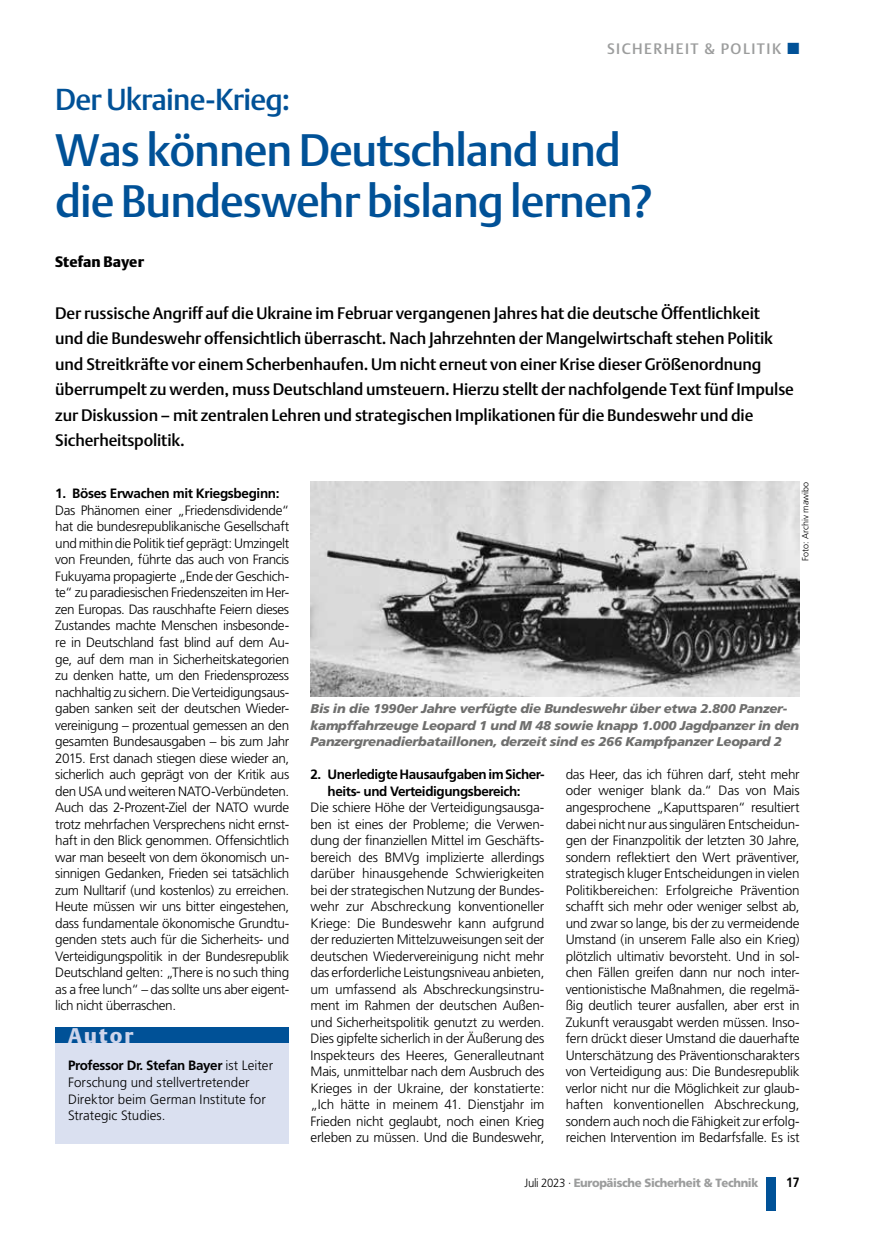
<style>
.page{position:relative;width:872px;height:1234px;background:#fff}
.page>*{position:absolute;margin:0;border:0;box-sizing:border-box;transform-origin:0 0}
.t1{font:45px/51px "DTL Argo T Medium";letter-spacing:-.025em;color:#005197}
.t2{font:30px "DTL Argo T Medium";letter-spacing:-.025em;color:#005197}
.t3{font:21px "DTL Argo T Black";letter-spacing:.1em;color:#ced5eb}
.t4{font:16.5px/25.5px "DTL Argo T Medium";letter-spacing:-.01em;color:#000}
.t5{font:15px "DTL Argo T Medium";letter-spacing:.1em;color:#9c9d9d}
.t6{font:15px "DTL Argo T Black";letter-spacing:.005em;color:#000}
.t7{font:300 13.5px/16.5px "Frutiger";letter-spacing:-.025em;color:#000}
.t8{font:300 13.5px/16.5px "Frutiger LT Pro";color:#000}
.t9{font:700 13.5px "Frutiger";color:#000;scale:.9 1}
.t10{font:italic 900 12.75px/16.5px "Frutiger LT Pro";letter-spacing:-.02em;color:#6f6f6e}
.t11{font:900 11.85px "Frutiger";letter-spacing:-.03em;color:#9c9d9d;scale:.96 1}
.t12{font:300 9px "Frutiger LT Pro";color:#000}
.s1{font-family:"Frutiger LT Pro";font-weight:700}
.s2{font-weight:700}
.s3{font-family:"Frutiger LT Pro";font-weight:300;color:#000}
</style>
<div class="page">
<div style="left:766px;top:1176px;width:9px;height:33px;background:#005197"></div>
<div style="left:55px;top:1026px;width:234px;height:17px;background:#005197"></div>
<div style="left:55px;top:1043px;width:234px;height:100px;background:#dae0f0"></div>
<img style="left:310px;top:482px;width:489px;height:214px">
<p class="t5" style="left:607px;top:40px;width:176px">SICHERHEIT &amp; POLITIK</p>
<p class="t2" style="left:55px;top:82px;width:237px">Der Ukraine-Krieg:</p>
<p class="t1" style="left:55px;top:124px;width:599px">Was können Deutschland und die Bundeswehr bislang lernen?</p>
<p class="t6" style="left:55px;top:253px;width:90px">Stefan Bayer</p>
<p class="t4" style="left:55px;top:300px;width:740px">Der russische Angriff auf die Ukraine im Februar vergangenen Jahres hat die deutsche Öffentlichkeit<br>und die Bundeswehr offensichtlich überrascht. Nach Jahrzehnten der Mangelwirtschaft stehen Politik und Streitkräfte vor einem Scherbenhaufen. Um nicht erneut von einer Krise dieser Größenordnung überrumpelt zu werden, muss Deutschland umsteuern. Hierzu stellt der nachfolgende Text fünf Impulse zur Diskussion – mit zentralen Lehren und strategischen Implikationen für die Bundeswehr und die Sicherheitspolitik.</p>
<p class="t7" style="left:55px;top:485px;width:235px"><span class="s1">1. Böses Erwachen mit Kriegsbeginn:<br></span>Das Phänomen einer „Friedensdividende“ hat die bundesrepublikanische Gesellschaft und mithin die Politik tief geprägt: Umzingelt von Freunden, führte das auch von Francis Fukuyama propagierte „Ende der Geschich&shy;te“ zu paradiesischen Friedenszeiten im Her&shy;zen Europas. Das rauschhafte Feiern dieses Zustandes machte Menschen insbesonde&shy;re in Deutschland fast blind auf dem Au&shy;ge, auf dem man in Sicherheitskategorien zu denken hatte, um den Friedensprozess nachhaltig zu sichern. Die Verteidigungsaus&shy;gaben sanken seit der deutschen Wieder&shy;vereinigung – prozentual gemessen an den gesamten Bundesausgaben – bis zum Jahr 2015. Erst danach stiegen diese wieder an, sicherlich auch geprägt von der Kritik aus den USA und weiteren NATO-Verbündeten.<br>Auch das 2-Prozent-Ziel der NATO wurde trotz mehrfachen Versprechens nicht ernst&shy;haft in den Blick genommen. Offensichtlich war man beseelt von dem ökonomisch un&shy;sinnigen Gedanken, Frieden sei tatsächlich zum Nulltarif (und kostenlos) zu erreichen.<br>Heute müssen wir uns bitter eingestehen, dass fundamentale ökonomische Grundtu&shy;genden stets auch für die Sicherheits- und Verteidigungspolitik in der Bundesrepublik Deutschland gelten: „There is no such thing as a free lunch“ – das sollte uns aber eigent&shy;lich nicht überraschen.</p>
<p class="t3" style="left:68px;top:1023px;width:67px">Autor</p>
<p class="t8" style="left:68px;top:1057px;width:207px"><span class="s2">Professor Dr. Stefan Bayer</span> ist Leiter<br>Forschung und stellvertretender<br>Direktor beim German Institute for<br>Strategic Studies.</p>
<p class="t12" style="left:800px;top:561px;width:81px;rotate:-90deg">Foto: Archiv mawibo</p>
<p class="t10" style="left:310px;top:700px;width:490px">Bis in die 1990er Jahre verfügte die Bundeswehr über etwa 2.800 Panzer&shy;kampffahrzeuge Leopard 1 und M 48 sowie knapp 1.000 Jagdpanzer in den<br>Panzergrenadierbataillonen, derzeit sind es 266 Kampfpanzer Leopard 2</p>
<p class="t7" style="left:310px;top:766px;width:235px;text-align:center"><span class="s1">2. Unerledigte Hausaufgaben im Sicher&shy;heits- und Verteidigungsbereich:<br></span>Die schiere Höhe der Verteidigungsausga&shy;ben ist eines der Probleme; die Verwen&shy;dung der finanziellen Mittel im Geschäfts&shy;bereich des BMVg implizierte allerdings darüber hinausgehende Schwierigkeiten bei der strategischen Nutzung der Bundes&shy;wehr zur Abschreckung konventioneller Kriege: Die Bundeswehr kann aufgrund der reduzierten Mittelzuweisungen seit der deutschen Wiedervereinigung nicht mehr das erforderliche Leistungsniveau anbieten, um umfassend als Abschreckungsinstru&shy;ment im Rahmen der deutschen Außen&shy;und Sicherheitspolitik genutzt zu werden.<br>Dies gipfelte sicherlich in der Äußerung des Inspekteurs des Heeres, Generalleutnant Mais, unmittelbar nach dem Ausbruch des Krieges in der Ukraine, der konstatierte: „Ich hätte in meinem 41. Dienstjahr im Frieden nicht geglaubt, noch einen Krieg erleben zu müssen. Und die Bundeswehr,</p>
<p class="t7" style="left:566px;top:765px;width:235px;text-align:justify">das Heer, das ich führen darf, steht mehr oder weniger blank da.“ Das von Mais angesprochene „Kaputtsparen“ resultiert dabei nicht nur aus singulären Entscheidun&shy;gen der Finanzpolitik der letzten 30 Jahre, sondern reflektiert den Wert präventiver, strategisch kluger Entscheidungen in vielen Politikbereichen: Erfolgreiche Prävention schafft sich mehr oder weniger selbst ab, und zwar so lange, bis der zu vermeidende Umstand (in unserem Falle also ein Krieg) plötzlich ultimativ bevorsteht. Und in sol&shy;chen Fällen greifen dann nur noch inter&shy;ventionistische Maßnahmen, die regelmä&shy;ßig deutlich teurer ausfallen, aber erst in Zukunft verausgabt werden müssen. Inso&shy;fern drückt dieser Umstand die dauerhafte Unterschätzung des Präventionscharakters von Verteidigung aus: Die Bundesrepublik verlor nicht nur die Möglichkeit zur glaub&shy;haften konventionellen Abschreckung, sondern auch noch die Fähigkeit zur erfolg&shy;reichen Intervention im Bedarfsfalle. Es ist</p>
<p class="t11" style="left:524px;top:1174px;width:245px"><span class="s3">Juli 2023 ·</span> Europäische Sicherheit &amp; Technik</p>
<p class="t9" style="left:786px;top:1174px;width:17px">17</p>
</div>
